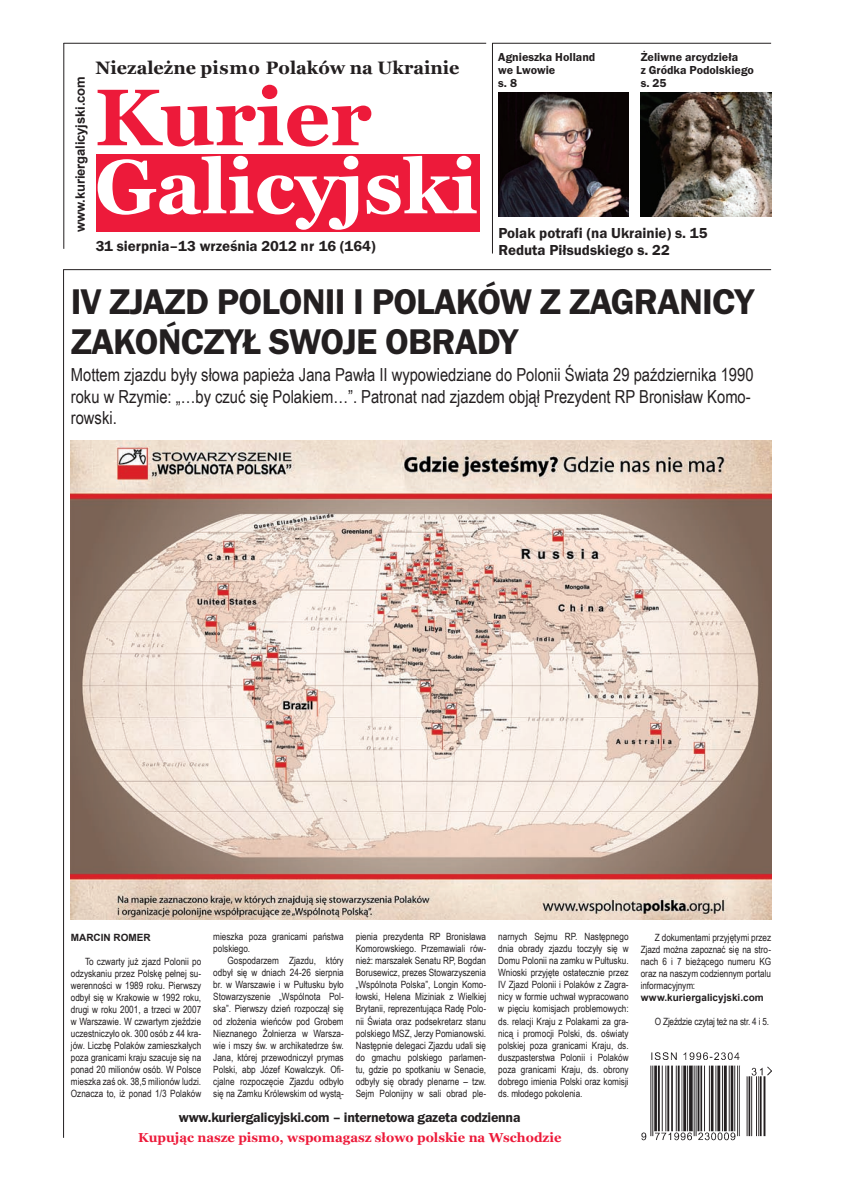
<style>
.page{position:relative;width:842px;height:1191px;background:#fff}
.page>*{position:absolute;margin:0;border:0;box-sizing:border-box;transform-origin:0 0}
.t1{font:700 80px "Georgia";color:#ed1a3a}
.t2{font:700 76px "Georgia";color:#fff}
.t3{font:600 37px/40px "Franklin Got Itc TEE";letter-spacing:-.02em;color:#231f20}
.t4{font:18px/21.6px "Arial Narrow";color:#231f20}
.t5{font:700 18px "Georgia";color:#231f20}
.t6{font:600 15px/16.5px "Franklin Got Itc TEE";color:#231f20}
.t7{font:600 14px "Franklin Got Itc TEE";letter-spacing:-.02em;color:#231f20}
.t8{font:700 13px "Georgia";color:#ed1a3a}
.t9{font:700 13px "Arial";letter-spacing:-.01em;color:#231f20}
.t10{font:600 12px/13.2px "Franklin Got Itc TEE";color:#231f20}
.t11{font:10px/12px "Arial Narrow";color:#231f20;text-align:justify}
.t12{font:700 10px "Arial";color:#231f20}
</style>
<div class="page">
<div style="left:96px;top:154px;width:384px;height:77px;background:#ed1a3a"></div>
<hr style="left:64px;top:43px;width:422px;height:1px;background:#231f20">
<hr style="left:64px;top:43px;width:1px;height:206px;background:#231f20">
<hr style="left:63px;top:269px;width:708px;height:1px;background:#231f20">
<hr style="left:63px;top:269px;width:1px;height:868px;background:#231f20">
<hr style="left:492px;top:43px;width:279px;height:1px;background:#231f20">
<hr style="left:492px;top:43px;width:1px;height:210px;background:#231f20">
<img style="left:641px;top:1052px;width:131px;height:88px">
<img style="left:71px;top:441px;width:700px;height:478px">
<img style="left:498px;top:92px;width:131px;height:125px">
<img style="left:641px;top:92px;width:130px;height:124px">
<h3 class="t9" style="left:72px;top:232px;width:157px;rotate:-90deg">www.kuriergalicyjski.com</h3>
<h3 class="t5" style="left:95px;top:57px;width:366px">Niezależne pismo Polaków na Ukrainie</h3>
<h1 class="t1" style="left:95px;top:72px;width:278px">kurier</h1>
<h2 class="t2" style="left:95px;top:144px;width:384px">galicyjski</h2>
<h3 class="t6" style="left:96px;top:238px;width:282px">31 sierpnia–13 września 2012 nr 16 (164)</h3>
<p class="t10" style="left:498px;top:50px;width:99px">Agnieszka Holland we Lwowie<br>s. 8</p>
<p class="t10" style="left:641px;top:50px;width:115px">Żeliwne arcydzieła<br>z Gródka Podolskiego s. 25</p>
<h3 class="t6" style="left:498px;top:225px;width:211px">Polak potrafi (na Ukrainie) s. 15<br>Reduta Piłsudskiego s. 22</h3>
<h3 class="t3" style="left:71px;top:282px;width:685px">IV ZJAZD POLONII I POLAKÓW Z ZAGRANICY<br>ZAKOŃCZYŁ SWOJE OBRADY</h3>
<h3 class="t4" style="left:71px;top:363px;width:684px">Mottem zjazdu były słowa papieża Jana Pawła II wypowiedziane do Polonii Świata 29 października 1990 roku w Rzymie: „…by czuć się Polakiem…”. Patronat nad zjazdem objął Prezydent RP Bronisław Komo&shy;rowski.</h3>
<p class="t12" style="left:71px;top:930px;width:81px">MARCIN ROMER</p>
<p class="t11" style="left:71px;top:955px;width:132px;text-indent:14px">To czwarty już zjazd Polonii po odzyskaniu przez Polskę pełnej su&shy;werenności w 1989 roku. Pierwszy odbył się w Krakowie w 1992 roku, drugi w roku 2001, a trzeci w 2007 w Warszawie. W czwartym zjeździe uczestniczyło ok. 300 osób z 44 kra&shy;jów. Liczbę Polaków zamieszkałych poza granicami kraju szacuje się na ponad 20 milionów osób. W Polsce mieszka zaś ok. 38,5 milionów ludzi.<br>Oznacza to, iż ponad 1/3 Polaków</p>
<p class="t11" style="left:213px;top:930px;width:132px">mieszka poza granicami państwa polskiego.</p>
<p class="t11" style="left:213px;top:954px;width:132px;text-indent:14px">Gospodarzem Zjazdu, który odbył się w dniach 24-26 sierpnia br. w Warszawie i w Pułtusku było Stowarzyszenie „Wspólnota Pol&shy;ska”. Pierwszy dzień rozpoczął się od złożenia wieńców pod Grobem Nieznanego Żołnierza w Warsza&shy;wie i mszy św. w archikatedrze św.<br>Jana, której przewodniczył prymas Polski, abp Józef Kowalczyk. Ofi&shy;cjalne rozpoczęcie Zjazdu odbyło się na Zamku Królewskim od wystą-</p>
<p class="t11" style="left:356px;top:930px;width:132px">pienia prezydenta RP Bronisława Komorowskiego. Przemawiali rów&shy;nież: marszałek Senatu RP, Bogdan Borusewicz, prezes Stowarzyszenia „Wspólnota Polska”, Longin Komo&shy;łowski, Helena Miziniak z Wielkiej Brytanii, reprezentująca Radę Polo&shy;nii Świata oraz podsekretarz stanu polskiego MSZ, Jerzy Pomianowski.<br>Następnie delegaci Zjazdu udali się do gmachu polskiego parlamen&shy;tu, gdzie po spotkaniu w Senacie, odbyły się obrady plenarne – tzw.<br>Sejm Polonijny w sali obrad ple-</p>
<p class="t11" style="left:498px;top:930px;width:132px">narnych Sejmu RP. Następnego dnia obrady zjazdu toczyły się w Domu Polonii na zamku w Pułtusku.<br>Wnioski przyjęte ostatecznie przez IV Zjazd Polonii i Polaków z Zagra&shy;nicy w formie uchwał wypracowano w pięciu komisjach problemowych: ds. relacji Kraju z Polakami za gra&shy;nicą i promocji Polski, ds. oświaty polskiej poza granicami Kraju, ds. duszpasterstwa Polonii i Polaków poza granicami Kraju, ds. obrony dobrego imienia Polski oraz komisji ds. młodego pokolenia.</p>
<p class="t11" style="left:641px;top:930px;width:132px;text-indent:14px">Z dokumentami przyjętymi przez Zjazd można zapoznać się na stro&shy;nach 6 i 7 bieżącego numeru KG oraz na naszym codziennym portalu informacyjnym:</p>
<p class="t12" style="left:641px;top:990px;width:125px">www.kuriergalicyjski.com</p>
<p class="t11" style="left:655px;top:1014px;width:116px">O Zjeździe czytaj też na str. 4 i 5.</p>
<h3 class="t7" style="left:179px;top:1109px;width:343px">www.kuriergalicyjski.com – internetowa gazeta codzienna</h3>
<h3 class="t8" style="left:138px;top:1129px;width:425px">Kupując nasze pismo, wspomagasz słowo polskie na Wschodzie</h3>
</div>
